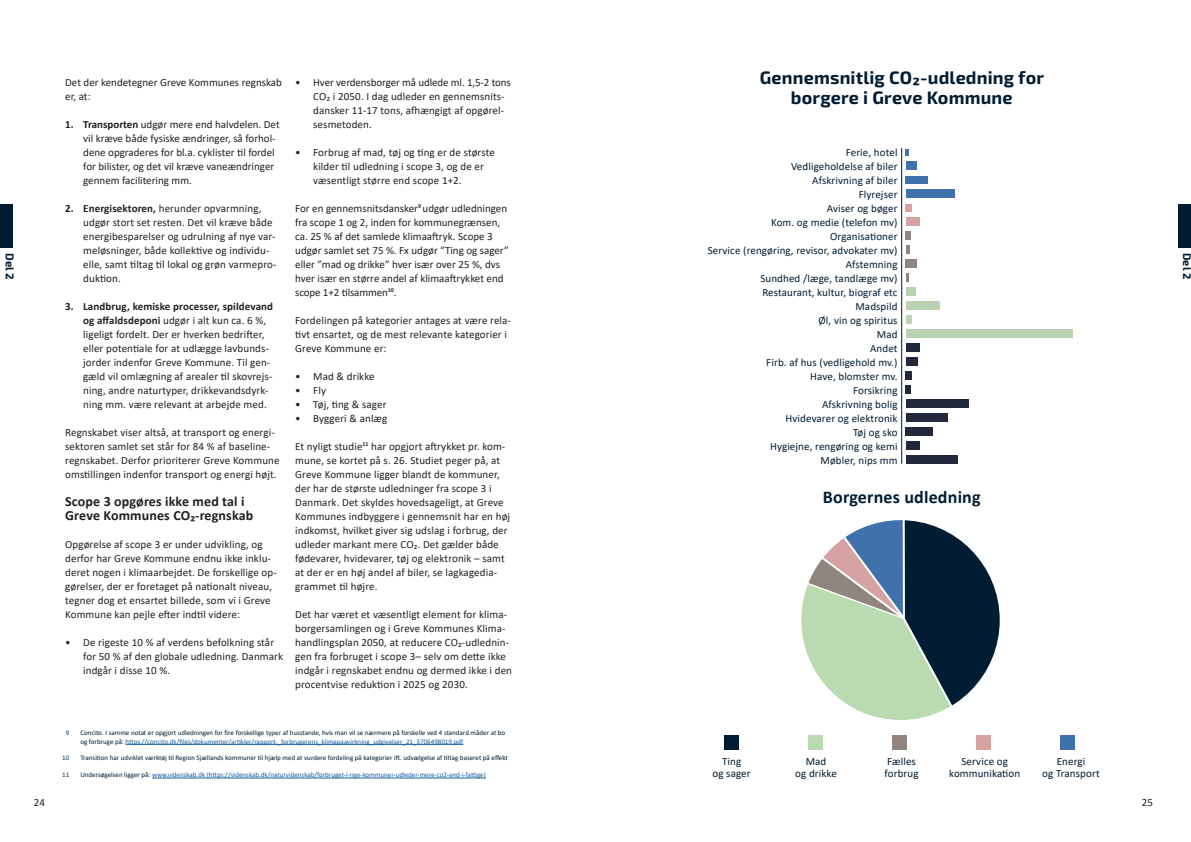
<style>
.page{position:relative;width:1191px;height:842px;background:#fff}
.page>*{position:absolute;margin:0;border:0;box-sizing:border-box;transform-origin:0 0}
.t1{font:700 18px/20px "Exo 2";letter-spacing:.01em;color:#001c33;text-align:center}
.t2{font:700 18px "Calibri";letter-spacing:.01em;color:#001c33}
.t3{font:700 14px/14px "Calibri";letter-spacing:.01em;color:#231f20}
.t4{font:700 11.3px "Exo 2";color:#001c33}
.t5{font:11px/14px "Calibri";letter-spacing:.01em;color:#231f20}
.t6{font:11px/14px "Calibri";letter-spacing:.01em;color:#001c33;text-align:center}
.t7{font:700 11px "Exo 2";color:#001c33}
.t8{font:7px/8.4px "Calibri";color:#001c33}
.t9{font:7px "Calibri";color:#175d9e}
.t10{font:7px "Calibri";color:#024162}
.s1{font-weight:700}
.s2{color:#175d9e}
.s3{color:#001c33}
</style>
<div class="page">
<div style="left:0;top:205px;width:12px;height:43px;background:#001c33"></div>
<div style="left:1178px;top:205px;width:12px;height:43px;background:#001c33"></div>
<div style="left:802px;top:517px;width:202px;height:202px;background:#001c33;border-radius:50%"></div>
<svg style="left:801px;top:517px;width:155px;height:203px"></svg>
<div style="left:905px;top:301px;width:34px;height:9px;background:#bad1b2"></div>
<div style="left:905px;top:176px;width:23px;height:8px;background:#3f71ab"></div>
<div style="left:905px;top:161px;width:11px;height:9px;background:#3f71ab"></div>
<svg style="left:905px;top:149px;width:4px;height:7px"></svg>
<div style="left:905px;top:189px;width:49px;height:9px;background:#3f71ab"></div>
<div style="left:905px;top:204px;width:7px;height:8px;background:#d5a3a1"></div>
<div style="left:905px;top:217px;width:14px;height:9px;background:#d5a3a1"></div>
<div style="left:905px;top:231px;width:6px;height:9px;background:#90847e"></div>
<svg style="left:906px;top:245px;width:3px;height:9px"></svg>
<div style="left:905px;top:259px;width:12px;height:9px;background:#90847e"></div>
<svg style="left:906px;top:273px;width:2px;height:9px"></svg>
<div style="left:905px;top:287px;width:10px;height:9px;background:#bad1b2"></div>
<div style="left:905px;top:343px;width:14px;height:9px;background:#23273c"></div>
<div style="left:905px;top:357px;width:12px;height:9px;background:#23273c"></div>
<div style="left:905px;top:371px;width:7px;height:9px;background:#23273c"></div>
<div style="left:905px;top:385px;width:6px;height:9px;background:#23273c"></div>
<div style="left:905px;top:399px;width:63px;height:9px;background:#23273c"></div>
<div style="left:905px;top:413px;width:42px;height:9px;background:#23273c"></div>
<div style="left:905px;top:427px;width:28px;height:9px;background:#23273c"></div>
<div style="left:905px;top:441px;width:14px;height:9px;background:#23273c"></div>
<div style="left:905px;top:455px;width:52px;height:9px;background:#23273c"></div>
<div style="left:905px;top:315px;width:6px;height:9px;background:#bad1b2"></div>
<div style="left:905px;top:329px;width:167px;height:9px;background:#bad1b2"></div>
<hr style="left:901px;top:148px;width:1px;height:316px;background:#001c33">
<div style="left:724px;top:735px;width:15px;height:14px;background:#001c33"></div>
<div style="left:808px;top:735px;width:15px;height:14px;background:#badab2"></div>
<div style="left:892px;top:735px;width:15px;height:14px;background:#90847e"></div>
<div style="left:1060px;top:735px;width:15px;height:14px;background:#3f71ab"></div>
<div style="left:976px;top:735px;width:15px;height:14px;background:#d5a3a1"></div>
<hr style="left:126px;top:744px;width:337px;height:1px;background:#175d9e">
<hr style="left:152px;top:778px;width:334px;height:1px;background:#175d9e">
<h1 class="t1" style="left:759px;top:67px;width:286px">Gennemsnitlig CO2-udledning for borgere i Greve Kommune</h1>
<p class="t5" style="left:313px;top:75px;width:199px;text-indent:-18px">• Hver verdensborger må udlede ml. 1,5-2 tons CO₂ i 2050. I dag udleder en gennemsnits&shy;dansker 11-17 tons, afhængigt af opgørel&shy;sesmetoden.</p>
<p class="t5" style="left:313px;top:145px;width:183px;text-indent:-18px">• Forbrug af mad, tøj og ting er de største kilder til udledning i scope 3, og de er væsentligt større end scope 1+2.</p>
<p class="t5" style="left:295px;top:201px;width:215px">For en gennemsnitsdansker<sup>9</sup> udgør udledningen fra scope 1 og 2, inden for kommunegrænsen, ca. 25 % af det samlede klimaaftryk. Scope 3 udgør samlet set 75 %. Fx udgør ”Ting og sager” eller ”mad og drikke” hver især over 25 %, dvs hver især en større andel af klimaaftrykket end scope 1+2 tilsammen<sup>10</sup>.</p>
<p class="t5" style="left:295px;top:313px;width:217px">Fordelingen på kategorier antages at være rela&shy;tivt ensartet, og de mest relevante kategorier i<br>Greve Kommune er:</p>
<p class="t5" style="left:295px;top:369px;width:81px">• Mad &amp; drikke</p>
<p class="t5" style="left:295px;top:383px;width:32px">• Fly</p>
<p class="t5" style="left:295px;top:397px;width:93px">• Tøj, ting &amp; sager</p>
<p class="t5" style="left:295px;top:411px;width:94px">• Byggeri &amp; anlæg</p>
<p class="t5" style="left:295px;top:439px;width:216px">Et nyligt studie<sup>11</sup> har opgjort aftrykket pr. kom&shy;mune, se kortet på s. 26. Studiet peger på, at Greve Kommune ligger blandt de kommuner, der har de største udledninger fra scope 3 i Danmark. Det skyldes hovedsageligt, at Greve Kommunes indbyggere i gennemsnit har en høj indkomst, hvilket giver sig udslag i forbrug, der udleder markant mere CO₂. Det gælder både fødevarer, hvidevarer, tøj og elektronik – samt at der er en høj andel af biler, se lagkagedia&shy;grammet til højre.</p>
<p class="t5" style="left:295px;top:607px;width:218px">Det har været et væsentligt element for klima&shy;borgersamlingen og i Greve Kommunes Klima&shy;handlingsplan 2050, at reducere CO₂-udlednin&shy;gen fra forbruget i scope 3– selv om dette ikke indgår i regnskabet endnu og dermed ikke i den procentvise reduktion i 2025 og 2030.</p>
<p class="t5" style="left:65px;top:75px;width:218px">Det der kendetegner Greve Kommunes regnskab er, at:</p>
<p class="t5" style="left:83px;top:117px;width:198px;text-indent:-18px"><span class="s1">1. Transporten</span> udgør mere end halvdelen. Det vil kræve både fysiske ændringer, så forhol&shy;dene opgraderes for bl.a. cyklister til fordel for bilister, og det vil kræve vaneændringer gennem facilitering mm.</p>
<p class="t5" style="left:83px;top:201px;width:195px;text-indent:-18px"><span class="s1">2. Energisektoren,</span> herunder opvarmning, udgør stort set resten. Det vil kræve både energibesparelser og udrulning af nye var&shy;meløsninger, både kollektive og individu&shy;elle, samt tiltag til lokal og grøn varmepro&shy;duktion.</p>
<p class="t5" style="left:83px;top:299px;width:191px;text-indent:-18px"><span class="s1">3. Landbrug, kemiske processer, spildevand og affaldsdeponi</span> udgør i alt kun ca. 6 %, ligeligt fordelt. Der er hverken bedrifter, eller potentiale for at udlægge lavbunds&shy;jorder indenfor Greve Kommune. Til gen&shy;gæld vil omlægning af arealer til skovrejs&shy;ning, andre naturtyper, drikkevandsdyrk&shy;ning mm. være relevant at arbejde med.</p>
<p class="t5" style="left:65px;top:425px;width:216px">Regnskabet viser altså, at transport og energi&shy;sektoren samlet set står for 84 % af baseline&shy;regnskabet. Derfor prioriterer Greve Kommune omstillingen indenfor transport og energi højt.</p>
<p class="t3" style="left:65px;top:494px;width:189px">Scope 3 opgøres ikke med tal i<br>Greve Kommunes CO₂-regnskab</p>
<p class="t5" style="left:65px;top:537px;width:213px">Opgørelse af scope 3 er under udvikling, og derfor har Greve Kommune endnu ikke inklu&shy;deret nogen i klimaarbejdet. De forskellige op&shy;gørelser, der er foretaget på nationalt niveau, tegner dog et ensartet billede, som vi i Greve Kommune kan pejle efter indtil videre:</p>
<p class="t5" style="left:83px;top:635px;width:201px;text-indent:-18px">• De rigeste 10 % af verdens befolkning står for 50 % af den globale udledning. Danmark indgår i disse 10 %.</p>
<p class="t6" style="left:708px;top:145px;width:191px;text-align:right">Ferie, hotel<br>Vedligeholdelse af biler<br>Afskrivning af biler<br>Flyrejser<br>Aviser og bøger<br>Kom. og medie (telefon mv)<br>Organisationer<br>Service (rengøring, revisor, advokater mv)<br>Afstemning<br>Sundhed /læge, tandlæge mv)<br>Restaurant, kultur, biograf etc<br>Madspild<br>Øl, vin og spiritus<br>Mad<br>Andet<br>Firb. af hus (vedligehold mv.)<br>Have, blomster mv.<br>Forsikring<br>Afskrivning bolig<br>Hvidevarer og elektronik<br>Tøj og sko<br>Hygiejne, rengøring og kemi<br>Møbler, nips mm</p>
<p class="t4" style="left:18px;top:253px;width:29px;rotate:90deg">Del 2</p>
<p class="t7" style="left:1195px;top:253px;width:28px;rotate:90deg">Del 2</p>
<h1 class="t2" style="left:823px;top:485px;width:159px">Borgernes udledning</h1>
<p class="t10" style="left:66px;top:728px;width:5px">9</p>
<p class="t10" style="left:62px;top:753px;width:9px">10</p>
<p class="t10" style="left:62px;top:770px;width:9px">11</p>
<p class="t8" style="left:80px;top:728px;width:426px">Concito. I samme notat er opgjort udledningen for fire forskellige typer af husstande, hvis man vil se nærmere på forskelle ved 4 standard måder at bo og forbruge på: <span class="s2">https://concito.dk/files/dokumenter/artikler/rapport-_forbrugerens_klimapaavirkning_udgivelser_21_3706498019.pdf</span></p>
<p class="t8" style="left:80px;top:754px;width:429px">Transition har udviklet værktøj til Region Sjællands kommuner til hjælp med at vurdere fordeling på kategorier ift. udvælgelse af tiltag baseret på effekt</p>
<p class="t9" style="left:80px;top:770px;width:407px"><span class="s3">Undersøgelsen ligger på:</span> www.videnskab.dk (https://videnskab.dk/naturvidenskab/forbruget-i-rige-kommuner-udleder-mere-co2-end-i-fattige)</p>
<p class="t6" style="left:712px;top:755px;width:40px;line-height:12px">Ting<br>og sager</p>
<p class="t6" style="left:795px;top:755px;width:43px;line-height:12px">Mad<br>og drikke</p>
<p class="t6" style="left:884px;top:755px;width:35px;line-height:12px;text-align:left">Fælles forbrug</p>
<p class="t6" style="left:1042px;top:755px;width:59px;line-height:12px">Energi<br>og Transport</p>
<p class="t6" style="left:949px;top:755px;width:72px;line-height:12px">Service og kommunikation</p>
<p class="t5" style="left:34px;top:795px;width:13px">24</p>
<p class="t5" style="left:1141px;top:795px;width:13px">25</p>
</div>
